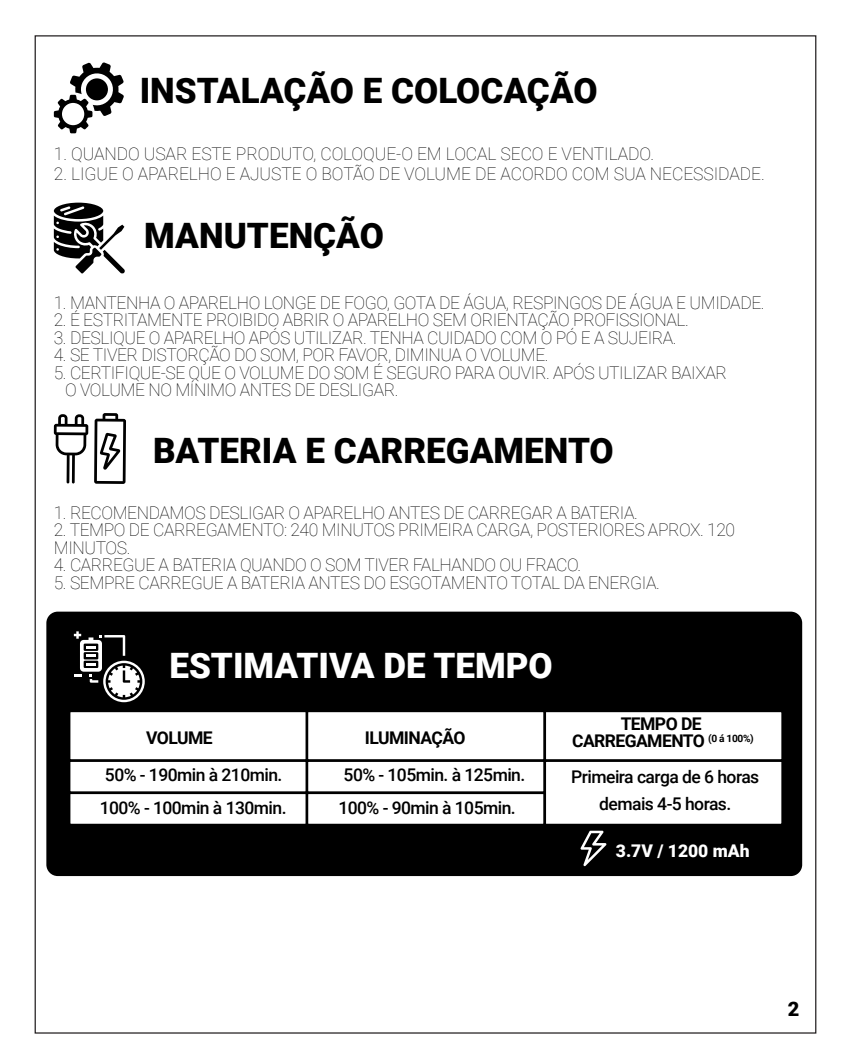
<style>
.page{position:relative;width:851px;height:1063px;background:#fff}
.page>*{position:absolute;margin:0;border:0;box-sizing:border-box;transform-origin:0 0}
.t1{font:900 35px "Roboto";color:#000}
.t2{font:900 35px "Roboto";color:#fff}
.t3{font:900 20px "Roboto";color:#000}
.t4{font:100 17.5px/17.5px "Roboto";letter-spacing:-.025em;color:#000}
.t5{font:100 17.5px "Roboto";letter-spacing:-.005em;color:#000}
.t6{font:500 17.5px/27.5px "Roboto";letter-spacing:-.03em;color:#000;text-align:center}
.t7{font:700 17.5px/17.5px "Roboto";letter-spacing:-.035em;color:#000;text-align:center}
.t8{font:900 17.5px "Roboto";color:#fff}
</style>
<div class="page">
<div style="left:46px;top:612px;width:756px;height:264px;background:#000;border-radius:11px"></div>
<div style="left:68px;top:710px;width:240px;height:52px;background:#fff;border:2px solid #000"></div>
<div style="left:306px;top:710px;width:240px;height:52px;background:#fff;border:2px solid #000"></div>
<div style="left:543px;top:710px;width:240px;height:52px;background:#fff;border:2px solid #000"></div>
<div style="left:68px;top:759px;width:240px;height:35px;background:#fff;border:2px solid #000"></div>
<div style="left:306px;top:759px;width:240px;height:35px;background:#fff;border:2px solid #000"></div>
<div style="left:68px;top:792px;width:240px;height:34px;background:#fff;border:2px solid #000"></div>
<div style="left:306px;top:792px;width:240px;height:34px;background:#fff;border:2px solid #000"></div>
<div style="left:543px;top:759px;width:240px;height:67px;background:#fff;border:2px solid #000"></div>
<svg style="left:74px;top:631px;width:71px;height:71px"></svg>
<svg style="left:580px;top:831px;width:26px;height:35px"></svg>
<svg style="left:54px;top:413px;width:72px;height:71px"></svg>
<svg style="left:54px;top:62px;width:70px;height:71px"></svg>
<svg style="left:54px;top:203px;width:71px;height:71px"></svg>
<h1 class="t1" style="left:140px;top:66px;width:459px">INSTALAÇÃO E COLOCAÇÃO</h1>
<p class="t5" style="left:54px;top:141px;width:601px">1. QUANDO USAR ESTE PRODUTO, COLOQUE-O EM LOCAL SECO E VENTILADO.</p>
<p class="t5" style="left:54px;top:161px;width:712px">2. LIGUE O APARELHO E AJUSTE O BOTÃO DE VOLUME DE ACORDO COM SUA NECESSIDADE.</p>
<h1 class="t1" style="left:144px;top:211px;width:241px">MANUTENÇÃO</h1>
<p class="t4" style="left:54px;top:293px;width:712px">1. MANTENHA O APARELHO LONGE DE FOGO, GOTA DE ÁGUA, RESPINGOS DE ÁGUA E UMIDADE.</p>
<p class="t4" style="left:54px;top:311px;width:636px">2. É ESTRITAMENTE PROIBIDO ABRIR O APARELHO SEM ORIENTAÇÃO PROFISSIONAL.</p>
<p class="t4" style="left:54px;top:328px;width:624px">3. DESLIQUE O APARELHO APÓS UTILIZAR. TENHA CUIDADO COM O PÓ E A SUJEIRA.</p>
<p class="t4" style="left:54px;top:346px;width:496px">4. SE TIVER DISTORÇÃO DO SOM, POR FAVOR, DIMINUA O VOLUME.</p>
<p class="t4" style="left:65px;top:363px;width:663px;text-indent:-11px">5. CERTIFIQUE-SE QUE O VOLUME DO SOM É SEGURO PARA OUVIR. APÓS UTILIZAR BAIXAR<br>O VOLUME NO MÍNIMO ANTES DE DESLIGAR.</p>
<h1 class="t1" style="left:153px;top:426px;width:462px">BATERIA E CARREGAMENTO</h1>
<p class="t4" style="left:54px;top:503px;width:585px">1. RECOMENDAMOS DESLIGAR O APARELHO ANTES DE CARREGAR A BATERIA.</p>
<p class="t4" style="left:54px;top:520px;width:682px">2. TEMPO DE CARREGAMENTO: 240 MINUTOS PRIMEIRA CARGA, POSTERIORES APROX. 120<br>MINUTOS.</p>
<p class="t4" style="left:54px;top:555px;width:529px">4. CARREGUE A BATERIA QUANDO O SOM TIVER FALHANDO OU FRACO.</p>
<p class="t4" style="left:54px;top:573px;width:607px">5. SEMPRE CARREGUE A BATERIA ANTES DO ESGOTAMENTO TOTAL DA ENERGIA.</p>
<h1 class="t2" style="left:169px;top:641px;width:385px">ESTIMATIVA DE TEMPO</h1>
<p class="t7" style="left:146px;top:728px;width:68px">VOLUME</p>
<p class="t7" style="left:365px;top:729px;width:102px">ILUMINAÇÃO</p>
<p class="t7" style="left:572px;top:714px;width:183px">TEMPO DE<br>CARREGAMENTO <sup>(0</sup> <sup>á</sup> <sup>100%)</sup></p>
<p class="t6" style="left:343px;top:761px;width:183px">50% - 105min. à 125min.</p>
<p class="t6" style="left:571px;top:762px;width:189px">Primeira carga de 6 horas demais 4-5 horas.</p>
<p class="t6" style="left:100px;top:758px;width:188px;line-height:32.8px;text-align:left">50% - 190min à 210min.<br>100% - 100min à 130min.</p>
<p class="t6" style="left:338px;top:793px;width:179px">100% - 90min à 105min.</p>
<p class="t8" style="left:615px;top:839px;width:135px">3.7V / 1200 mAh</p>
<p class="t3" style="left:787px;top:995px;width:13px">2</p>
</div>
